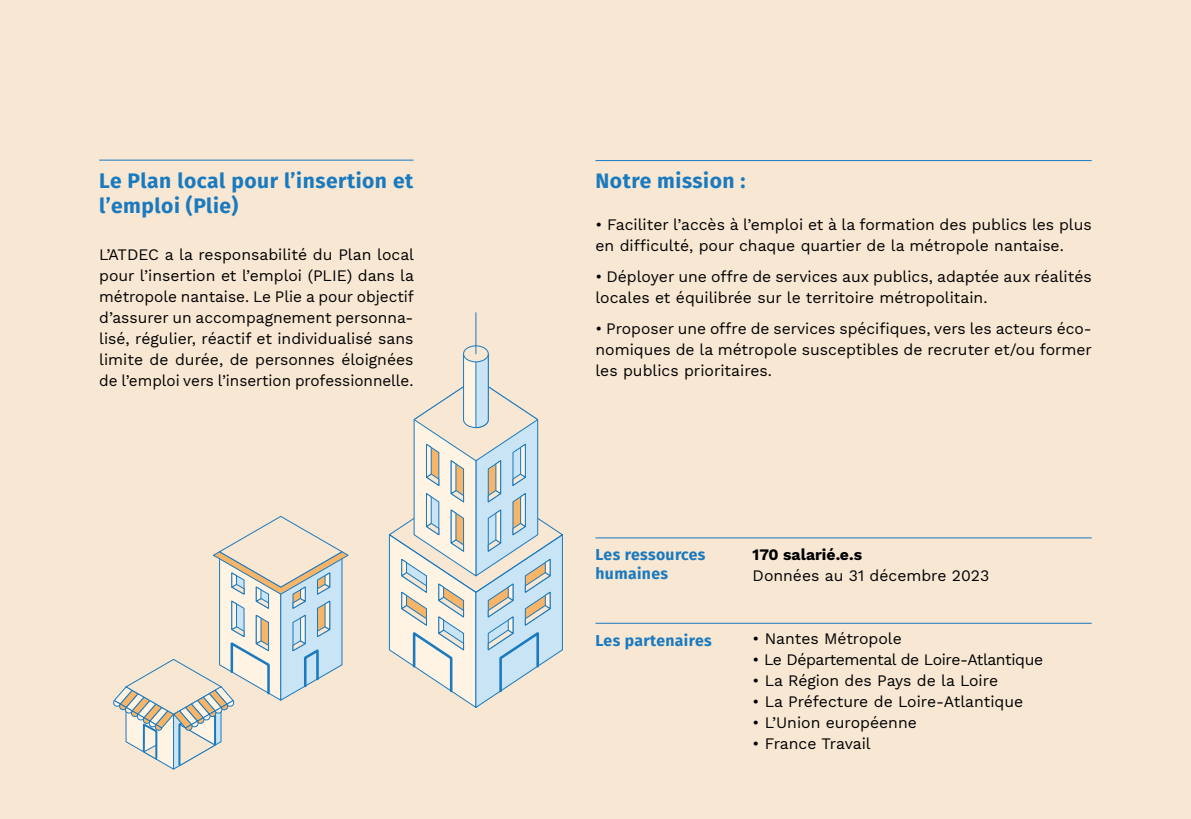
<style>
.page{position:relative;width:1191px;height:819px;background:#f7e7d3}
.page>*{position:absolute;margin:0;border:0;box-sizing:border-box;transform-origin:0 0}
.t1{font:700 21px/25.2px "Fira Sans";letter-spacing:.025em;color:#1a7abf}
.t2{font:15.75px/21px "Work Sans";color:#000}
.t3{font:700 15.75px/18.9px "Fira Sans";letter-spacing:.025em;color:#1a7abf}
.t4{font:15.75px "Work Sans";letter-spacing:-.025em;color:#000}
</style>
<div class="page">
<hr style="left:595px;top:537px;width:496px;height:1px;background:#1a7abf">
<hr style="left:595px;top:622px;width:496px;height:1px;background:#1a7abf">
<hr style="left:595px;top:160px;width:496px;height:1px;background:#1a7abf">
<hr style="left:99px;top:160px;width:314px;height:1px;background:#1a7abf">
<svg style="left:463px;top:346px;width:25px;height:16px"></svg>
<div style="left:463px;top:345px;width:25px;height:17px;border:1px solid #1a7abf;border-radius:50%"></div>
<hr style="left:475px;top:313px;width:1px;height:41px;background:#1a7abf">
<svg style="left:388px;top:353px;width:175px;height:355px"></svg>
<svg style="left:113px;top:516px;width:236px;height:254px"></svg>
<h1 class="t1" style="left:99px;top:167px;width:316px">Le Plan local pour l’insertion et l’emploi (Plie)</h1>
<p class="t2" style="left:99px;top:243px;width:316px;text-align:justify">L’ATDEC a la responsabilité du Plan local pour l’insertion et l’emploi (PLIE) dans la métropole nantaise. Le Plie a pour objectif d’assurer un accompagnement personna&shy;lisé, régulier, réactif et individualisé sans limite de durée, de personnes éloignées de l’emploi vers l’insertion professionnelle.</p>
<h1 class="t1" style="left:595px;top:167px;width:152px">Notre mission :</h1>
<p class="t2" style="left:595px;top:213px;width:498px">• Faciliter l’accès à l’emploi et à la formation des publics les plus en difficulté, pour chaque quartier de la métropole nantaise.</p>
<p class="t2" style="left:595px;top:265px;width:498px">• Déployer une offre de services aux publics, adaptée aux réalités locales et équilibrée sur le territoire métropolitain.</p>
<p class="t2" style="left:595px;top:317px;width:498px;text-align:justify">• Proposer une offre de services spécifiques, vers les acteurs éco&shy;nomiques de la métropole susceptibles de recruter et/ou former les publics prioritaires.</p>
<p class="t3" style="left:595px;top:544px;width:112px">Les ressources humaines</p>
<p class="t3" style="left:595px;top:629px;width:118px">Les partenaires</p>
<p class="t2" style="left:752px;top:543px;width:238px">170 salarié.e.s<br>Données au 31 décembre 2023</p>
<p class="t2" style="left:752px;top:627px;width:151px">• Nantes Métropole</p>
<p class="t4" style="left:752px;top:647px;width:292px">• Le Départemental de Loire-Atlantique</p>
<p class="t2" style="left:752px;top:669px;width:247px">• La Région des Pays de la Loire</p>
<p class="t2" style="left:752px;top:690px;width:272px">• La Préfecture de Loire-Atlantique</p>
<p class="t2" style="left:752px;top:711px;width:166px">• L’Union européenne</p>
<p class="t2" style="left:752px;top:732px;width:120px">• France Travail</p>
</div>
